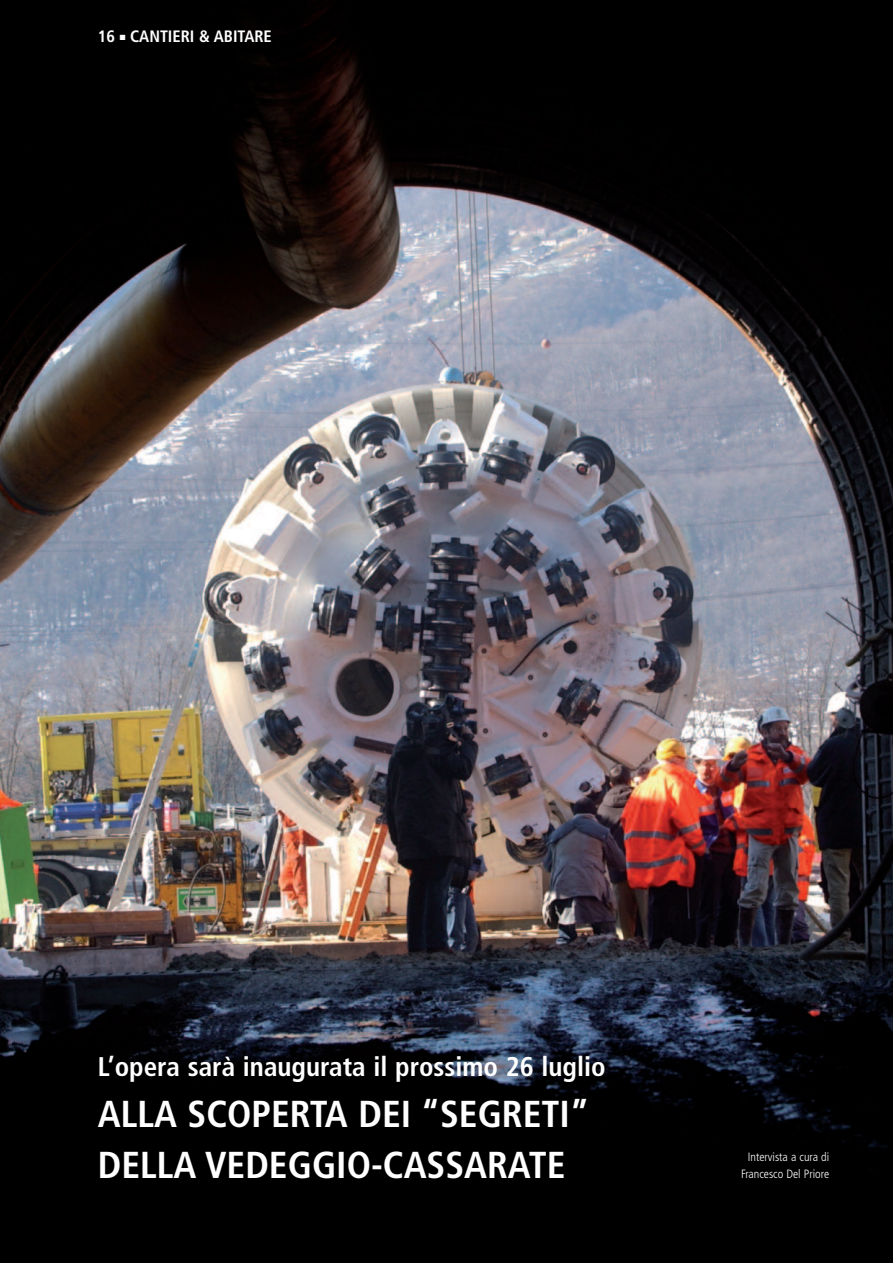
<style>
.page{position:relative;width:893px;height:1263px;background:#fff}
.page>*{position:absolute;margin:0;border:0;box-sizing:border-box;transform-origin:0 0}
.t1{font:700 condensed 37.5px/51px "Frutiger";color:#fff}
.t2{font:700 condensed 27px "Frutiger";color:#fff}
.t3{font:700 condensed 16.5px "Frutiger";color:#fff}
.t4{font:300 condensed 12px/17px "Frutiger";color:#fff;text-align:center}
</style>
<div class="page">
<img style="left:0;top:0;width:893px;height:1263px">
<p class="t3" style="left:98px;top:30px;width:176px">16 ■ CANTIERI &amp; ABITARE</p>
<p class="t2" style="left:98px;top:1056px;width:509px">L’opera sarà inaugurata il prossimo 26 luglio</p>
<p class="t1" style="left:98px;top:1091px;width:493px">ALLA SCOPERTA DEI “SEGRETI”<br>DELLA VEDEGGIO-CASSARATE</p>
<p class="t4" style="left:741px;top:1149px;width:90px">Intervista a cura di<br>Francesco Del Priore</p>
</div>
